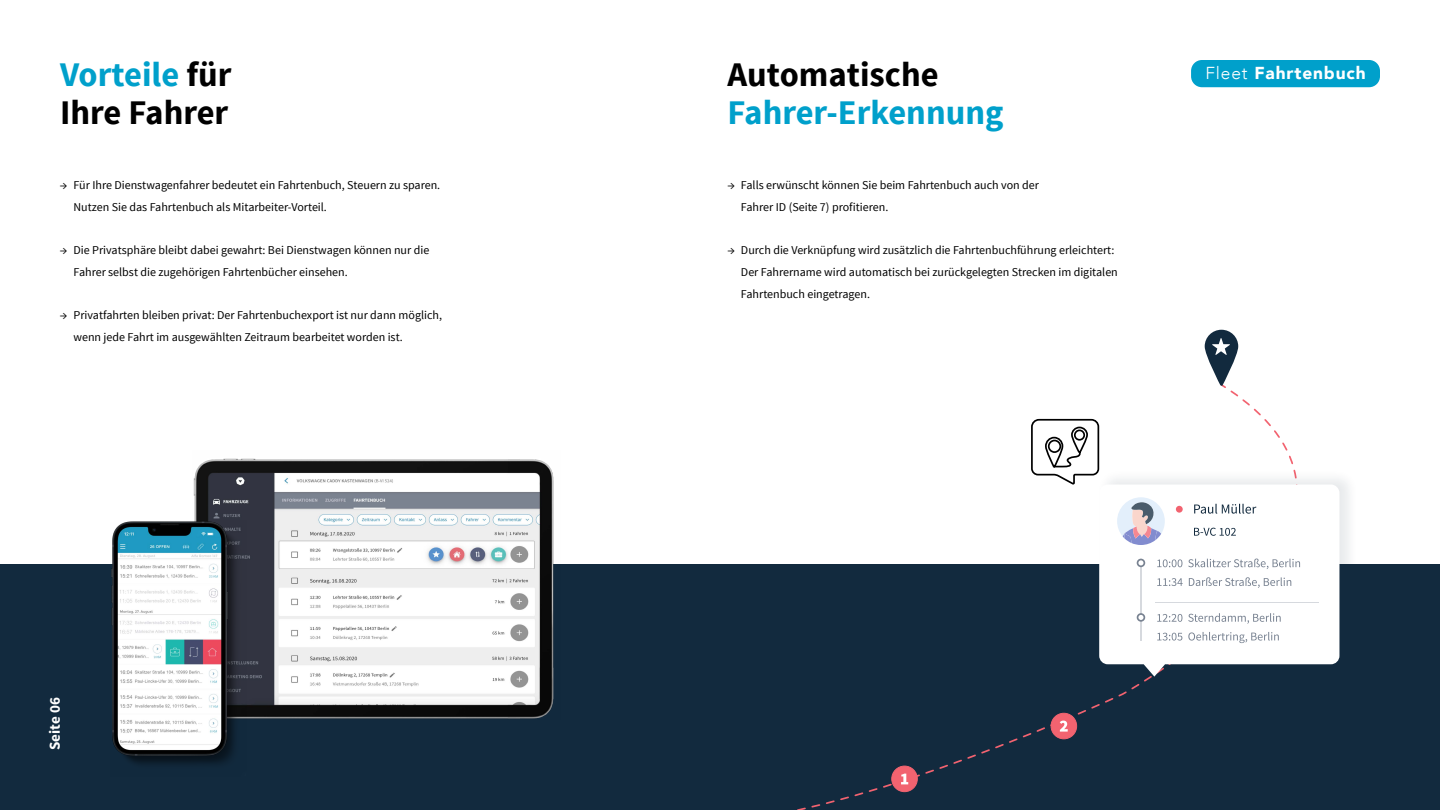
<style>
.page{position:relative;width:1440px;height:810px;background:#fff}
.page>*{position:absolute;margin:0;border:0;box-sizing:border-box;transform-origin:0 0}
.t1{font:700 34.5px/38.2px "Source Sans Pro";color:#000}
.t2{font:700 34.5px "Source Sans Pro";color:#00a0cb}
.t3{font:900 17.33px "Avenir";letter-spacing:.05em;color:#fff}
.t4{font:700 15px "Source Sans Pro";color:#fff}
.t5{font:12px/21.8px "Source Sans Pro";color:#000}
.s1{color:#00a0cb}
.s2{font-weight:300}
</style>
<div class="page">
<div style="left:0;top:564px;width:1440px;height:246px;background:#122a3e"></div>
<div style="left:1191px;top:60px;width:189px;height:27px;background:#00a0cb;border-radius:11px"></div>
<img style="left:193px;top:458px;width:361px;height:261px">
<img style="left:111px;top:520px;width:136px;height:244px">
<div style="left:1097px;top:469px;width:261px;height:212px;background:#122a3e;opacity:.1"></div>
<svg style="left:797px;top:698px;width:317px;height:112px"></svg>
<svg style="left:1031px;top:418px;width:308px;height:259px"></svg>
<svg style="left:1205px;top:330px;width:33px;height:56px"></svg>
<h1 class="t1" style="left:60px;top:56px;width:173px"><span class="s1">Vorteile</span> für<br>Ihre Fahrer</h1>
<p class="t5" style="left:73px;top:174px;width:368px;text-indent:-14px">→ Für Ihre Dienstwagenfahrer bedeutet ein Fahrtenbuch, Steuern zu sparen.<br>Nutzen Sie das Fahrtenbuch als Mitarbeiter-Vorteil.</p>
<p class="t5" style="left:73px;top:239px;width:357px;text-indent:-14px">→ Die Privatsphäre bleibt dabei gewahrt: Bei Dienstwagen können nur die<br>Fahrer selbst die zugehörigen Fahrtenbücher einsehen.</p>
<p class="t5" style="left:73px;top:305px;width:370px;text-indent:-14px">→ Privatfahrten bleiben privat: Der Fahrtenbuchexport ist nur dann möglich, wenn jede Fahrt im ausgewählten Zeitraum bearbeitet worden ist.</p>
<p class="t4" style="left:45px;top:750px;width:54px;rotate:-90deg">Seite 06</p>
<h1 class="t1" style="left:728px;top:56px;width:213px">Automatische</h1>
<h1 class="t2" style="left:728px;top:90px;width:278px">Fahrer-Erkennung</h1>
<p class="t5" style="left:741px;top:174px;width:300px;text-indent:-14px">→ Falls erwünscht können Sie beim Fahrtenbuch auch von der<br>Fahrer ID (Seite 7) profitieren.</p>
<p class="t5" style="left:741px;top:239px;width:378px;text-indent:-14px">→ Durch die Verknüpfung wird zusätzlich die Fahrtenbuchführung erleichtert:<br>Der Fahrername wird automatisch bei zurückgelegten Strecken im digitalen<br>Fahrtenbuch eingetragen.</p>
<h2 class="t3" style="left:1205px;top:58px;width:162px"><span class="s2">Fleet</span> Fahrtenbuch</h2>
</div>
